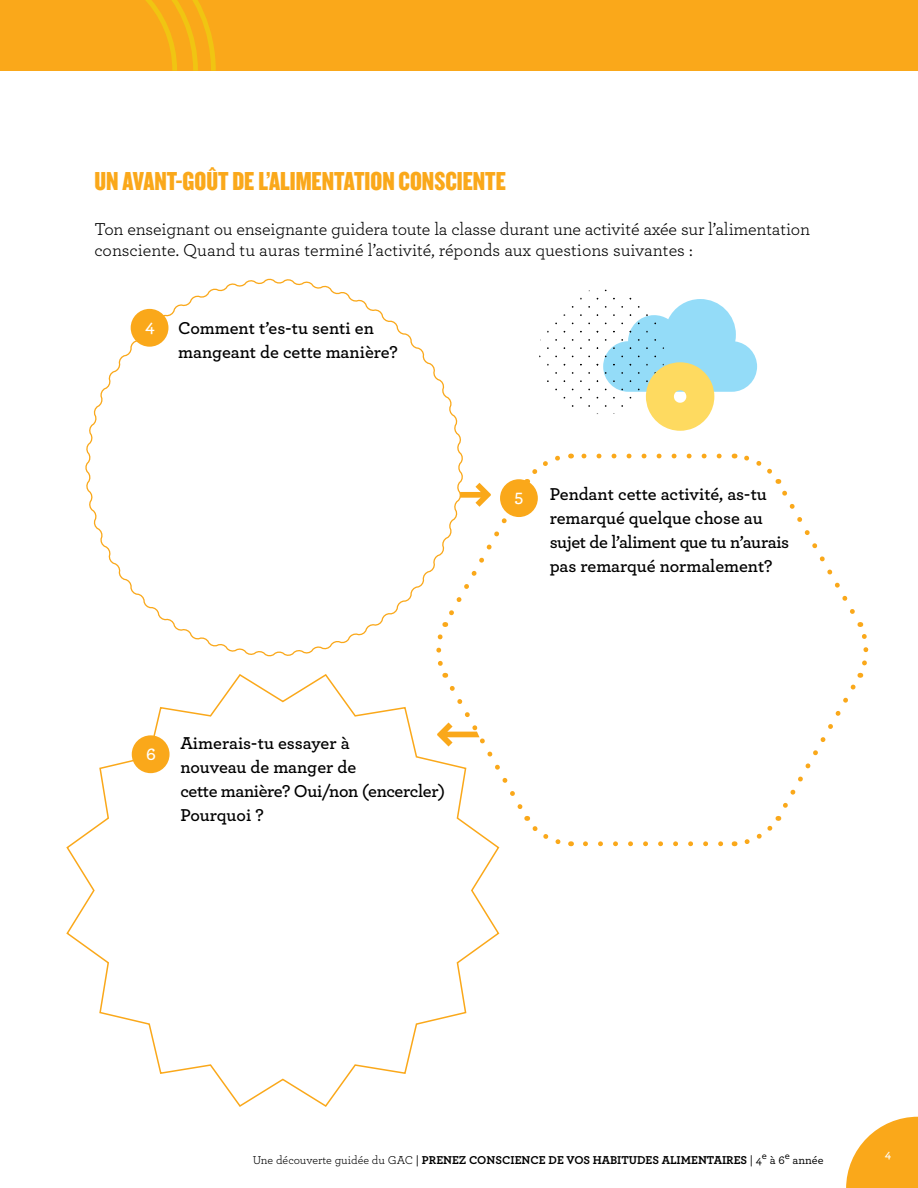
<style>
.page{position:relative;width:918px;height:1188px;background:#fff}
.page>*{position:absolute;margin:0;border:0;box-sizing:border-box;transform-origin:0 0}
.t1{font:27px "Knockout HTF69 Full Liteweight";color:#faa81a}
.t2{font:600 18px/24px "Archer";letter-spacing:-.01em;color:#000}
.t3{font:18px/21px "Archer";letter-spacing:-.01em;color:#000}
.t4{font:600 18px "Archer";color:#fff}
.t5{font:700 12px "Archer";color:#000}
.t6{font:600 12px "Archer";color:#fff}
.s1{font-weight:400}
.s2{font-weight:500}
</style>
<div class="page">
<svg style="left:85px;top:278px;width:376px;height:379px"></svg>
<svg style="left:581px;top:454px;width:138px;height:4px"></svg>
<svg style="left:585px;top:841px;width:138px;height:5px"></svg>
<svg style="left:734px;top:453px;width:134px;height:394px"></svg>
<svg style="left:66px;top:674px;width:434px;height:433px"></svg>
<div style="left:131px;top:309px;width:37px;height:38px;background:#faa81a;border-radius:50%"></div>
<div style="left:132px;top:735px;width:38px;height:38px;background:#faa81a;border-radius:50%"></div>
<svg style="left:436px;top:452px;width:136px;height:397px"></svg>
<div style="left:0;top:0;width:918px;height:71px;background:#faa81a"></div>
<svg style="left:597px;top:298px;width:160px;height:133px"></svg>
<svg style="left:145px;top:0;width:71px;height:71px"></svg>
<svg style="left:846px;top:1117px;width:72px;height:71px"></svg>
<h1 class="t1" style="left:94px;top:167px;width:413px">UN AVANT-GOÛT DE L’ALIMENTATION CONSCIENTE</h1>
<p class="t3" style="left:94px;top:217px;width:717px">Ton enseignant ou enseignante guidera toute la classe durant une activité axée sur l’alimentation consciente. Quand tu auras terminé l’activité, réponds aux questions suivantes :</p>
<p class="t4" style="left:145px;top:312px;width:11px">4</p>
<p class="t2" style="left:178px;top:315px;width:221px">Comment t’es-tu senti en mangeant de cette manière?</p>
<p class="t4" style="left:146px;top:740px;width:11px">6</p>
<p class="t2" style="left:180px;top:730px;width:266px">Aimerais-tu essayer à<br>nouveau de manger de<br>cette manière? Oui/non (encercler)<br>Pourquoi ?</p>
<p class="t4" style="left:514px;top:483px;width:10px">5</p>
<p class="t2" style="left:550px;top:481px;width:241px">Pendant cette activité, as-tu remarqué quelque chose au sujet de l’aliment que tu n’aurais pas remarqué normalement?</p>
<p class="t5" style="left:253px;top:1150px;width:572px"><span class="s1">Une découverte guidée du GAC</span> <span class="s2">|</span> PRENEZ CONSCIENCE DE VOS HABITUDES ALIMENTAIRES <span class="s2">| 4</span><sup>e</sup> <span class="s2">à 6</span><sup>e</sup> <span class="s2">année</span></p>
<p class="t6" style="left:885px;top:1145px;width:8px">4</p>
</div>
